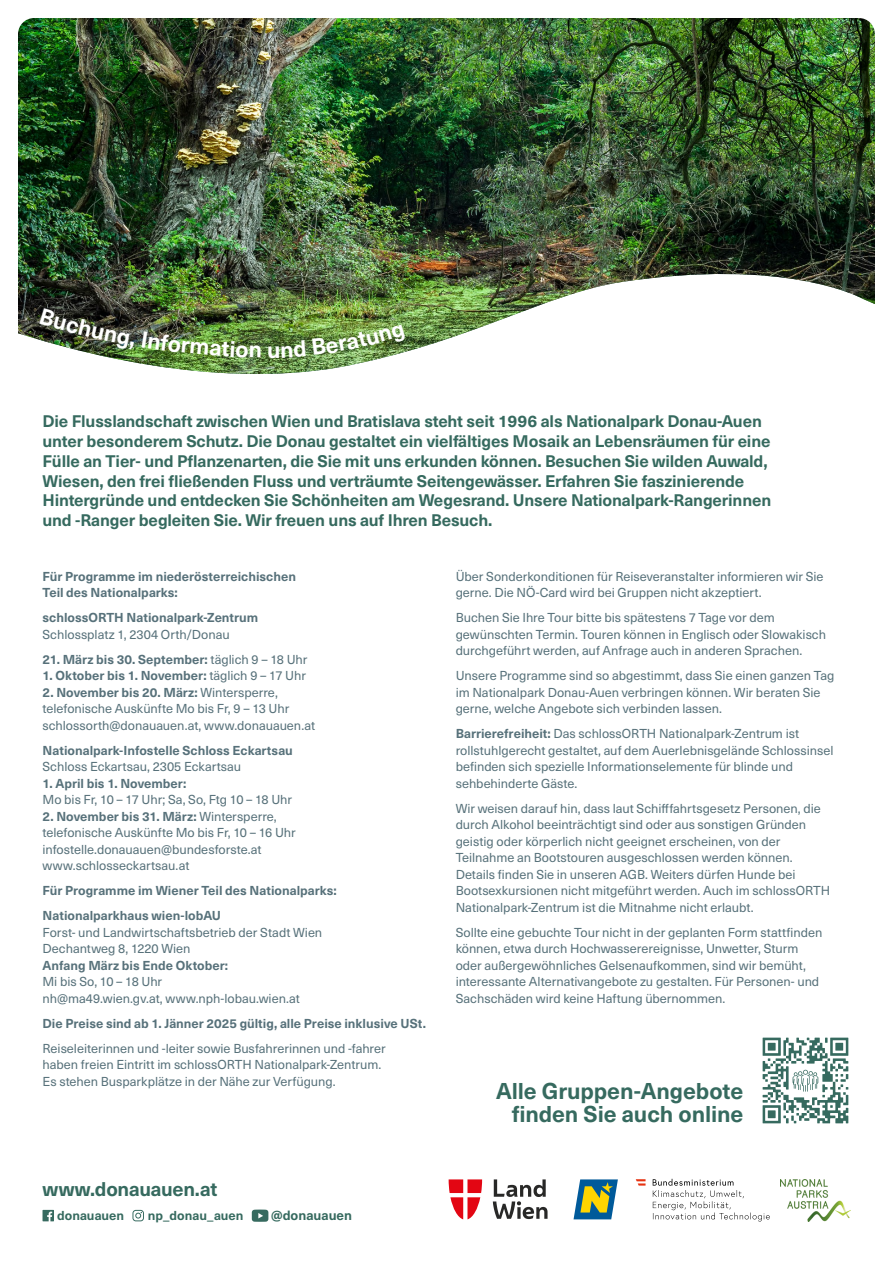
<style>
.page{position:relative;width:893px;height:1263px;background:#fff}
.page>*{position:absolute;margin:0;border:0;box-sizing:border-box;transform-origin:0 0}
.t1{font:700 22.5px/22.5px "Neue Haas Unica W1 G";letter-spacing:-.005em;color:#366a5f;text-align:right}
.t2{font:700 22.5px "Neue Haas Unica W1 G";color:#fff}
.t3{font:700 19.5px "Neue Haas Unica W1 G";letter-spacing:-.015em;color:#366a5f}
.t4{font:700 16.5px/19.8px "Neue Haas Unica W1 G";letter-spacing:-.01em;color:#366a5f}
.t5{font:700 13.2px "Neue Haas Unica W1 G";color:#366a5f}
.t6{font:12.75px/16.5px "Neue Haas Unica W1 G";color:#57717a}
.t7{font:700 12.75px/16.5px "Neue Haas Unica W1 G";color:#57717a}
.t8{font:700 12.75px "Neue Haas Unica W1 G";color:#366a5f}
.s1{font-weight:400}
.s2{font-weight:700}
</style>
<div class="page">
<img style="left:18px;top:18px;width:857px;height:1204px">
<img style="left:40px;top:308px;width:94px;height:42px">
<img style="left:142px;top:331px;width:119px;height:27px">
<svg style="left:281px;top:340px;width:25px;height:17px"></svg>
<svg style="left:312px;top:324px;width:94px;height:31px"></svg>
<h1 class="t2" style="left:267px;top:333px;width:15px">u</h1>
<p class="t4" style="left:43px;top:410px;width:730px">Die Flusslandschaft zwischen Wien und Bratislava steht seit 1996 als Nationalpark Donau-Auen unter besonderem Schutz. Die Donau gestaltet ein vielfältiges Mosaik an Lebensräumen für eine Fülle an Tier- und Pflanzenarten, die Sie mit uns erkunden können. Besuchen Sie wilden Auwald, Wiesen, den frei fließenden Fluss und verträumte Seitengewässer. Erfahren Sie faszinierende Hintergründe und entdecken Sie Schönheiten am Wegesrand. Unsere Nationalpark-Rangerinnen und -Ranger begleiten Sie. Wir freuen uns auf Ihren Besuch.</p>
<p class="t7" style="left:43px;top:567px;width:255px">Für Programme im niederösterreichischen<br>Teil des Nationalparks:</p>
<p class="t7" style="left:43px;top:608px;width:217px">schlossORTH Nationalpark-Zentrum</p>
<p class="t6" style="left:43px;top:625px;width:189px">Schlossplatz 1, 2304 Orth/Donau</p>
<p class="t7" style="left:43px;top:650px;width:266px">21. März bis 30. September: <span class="s1">täglich 9 – 18 Uhr</span></p>
<p class="t7" style="left:43px;top:666px;width:265px">1. Oktober bis 1. November: <span class="s1">täglich 9 – 17 Uhr</span></p>
<p class="t6" style="left:43px;top:683px;width:274px"><span class="s2">2. November bis 20. März:</span> Wintersperre, telefonische Auskünfte Mo bis Fr, 9 – 13 Uhr schlossorth@donauauen.at, www.donauauen.at</p>
<p class="t7" style="left:43px;top:741px;width:252px">Nationalpark-Infostelle Schloss Eckartsau</p>
<p class="t6" style="left:43px;top:758px;width:200px">Schloss Eckartsau, 2305 Eckartsau</p>
<p class="t7" style="left:43px;top:774px;width:145px">1. April bis 1. November:</p>
<p class="t6" style="left:43px;top:791px;width:251px">Mo bis Fr, 10 – 17 Uhr; Sa, So, Ftg 10 – 18 Uhr</p>
<p class="t6" style="left:43px;top:807px;width:255px"><span class="s2">2. November bis 31. März:</span> Wintersperre, telefonische Auskünfte Mo bis Fr, 10 – 16 Uhr infostelle.donauauen@bundesforste.at www.schlosseckartsau.at</p>
<p class="t7" style="left:43px;top:877px;width:296px;line-height:25px">Für Programme im Wiener Teil des Nationalparks:<br>Nationalparkhaus wien-lobAU</p>
<p class="t6" style="left:43px;top:923px;width:281px">Forst- und Landwirtschaftsbetrieb der Stadt Wien<br>Dechantweg 8, 1220 Wien</p>
<p class="t7" style="left:43px;top:956px;width:187px">Anfang März bis Ende Oktober:</p>
<p class="t6" style="left:43px;top:973px;width:259px">Mi bis So, 10 – 18 Uhr<br>nh@ma49.wien.gv.at, www.nph-lobau.wien.at</p>
<p class="t7" style="left:43px;top:1014px;width:385px">Die Preise sind ab 1. Jänner 2025 gültig, alle Preise inklusive USt.</p>
<p class="t6" style="left:43px;top:1039px;width:345px">Reiseleiterinnen und -leiter sowie Busfahrerinnen und -fahrer haben freien Eintritt im schlossORTH Nationalpark-Zentrum.<br>Es stehen Busparkplätze in der Nähe zur Verfügung.</p>
<h2 class="t3" style="left:43px;top:1174px;width:176px">www.donauauen.at</h2>
<p class="t8" style="left:57px;top:1206px;width:68px">donauauen</p>
<p class="t8" style="left:148px;top:1206px;width:97px">np_donau_auen</p>
<p class="t5" style="left:271px;top:1206px;width:82px">@donauauen</p>
<p class="t6" style="left:456px;top:567px;width:369px">Über Sonderkonditionen für Reiseveranstalter informieren wir Sie gerne. Die NÖ-Card wird bei Gruppen nicht akzeptiert.</p>
<p class="t6" style="left:456px;top:609px;width:372px">Buchen Sie Ihre Tour bitte bis spätestens 7 Tage vor dem gewünschten Termin. Touren können in Englisch oder Slowakisch durchgeführt werden, auf Anfrage auch in anderen Sprachen.</p>
<p class="t6" style="left:456px;top:667px;width:380px">Unsere Programme sind so abgestimmt, dass Sie einen ganzen Tag im Nationalpark Donau-Auen verbringen können. Wir beraten Sie gerne, welche Angebote sich verbinden lassen.</p>
<p class="t6" style="left:456px;top:725px;width:379px"><span class="s2">Barrierefreiheit:</span> Das schlossORTH Nationalpark-Zentrum ist rollstuhlgerecht gestaltet, auf dem Auerlebnisgelände Schlossinsel befinden sich spezielle Informationselemente für blinde und sehbehinderte Gäste.</p>
<p class="t6" style="left:456px;top:799px;width:376px">Wir weisen darauf hin, dass laut Schifffahrtsgesetz Personen, die durch Alkohol beeinträchtigt sind oder aus sonstigen Gründen geistig oder körperlich nicht geeignet erscheinen, von der Teilnahme an Bootstouren ausgeschlossen werden können.<br>Details finden Sie in unseren AGB. Weiters dürfen Hunde bei Bootsexkursionen nicht mitgeführt werden. Auch im schlossORTH Nationalpark-Zentrum ist die Mitnahme nicht erlaubt.</p>
<p class="t6" style="left:456px;top:923px;width:368px">Sollte eine gebuchte Tour nicht in der geplanten Form stattfinden können, etwa durch Hochwasserereignisse, Unwetter, Sturm oder außergewöhnliches Gelsenaufkommen, sind wir bemüht, interessante Alternativangebote zu gestalten. Für Personen- und Sachschäden wird keine Haftung übernommen.</p>
<h1 class="t1" style="left:496px;top:1079px;width:249px">Alle Gruppen-Angebote finden Sie auch online</h1>
</div>
